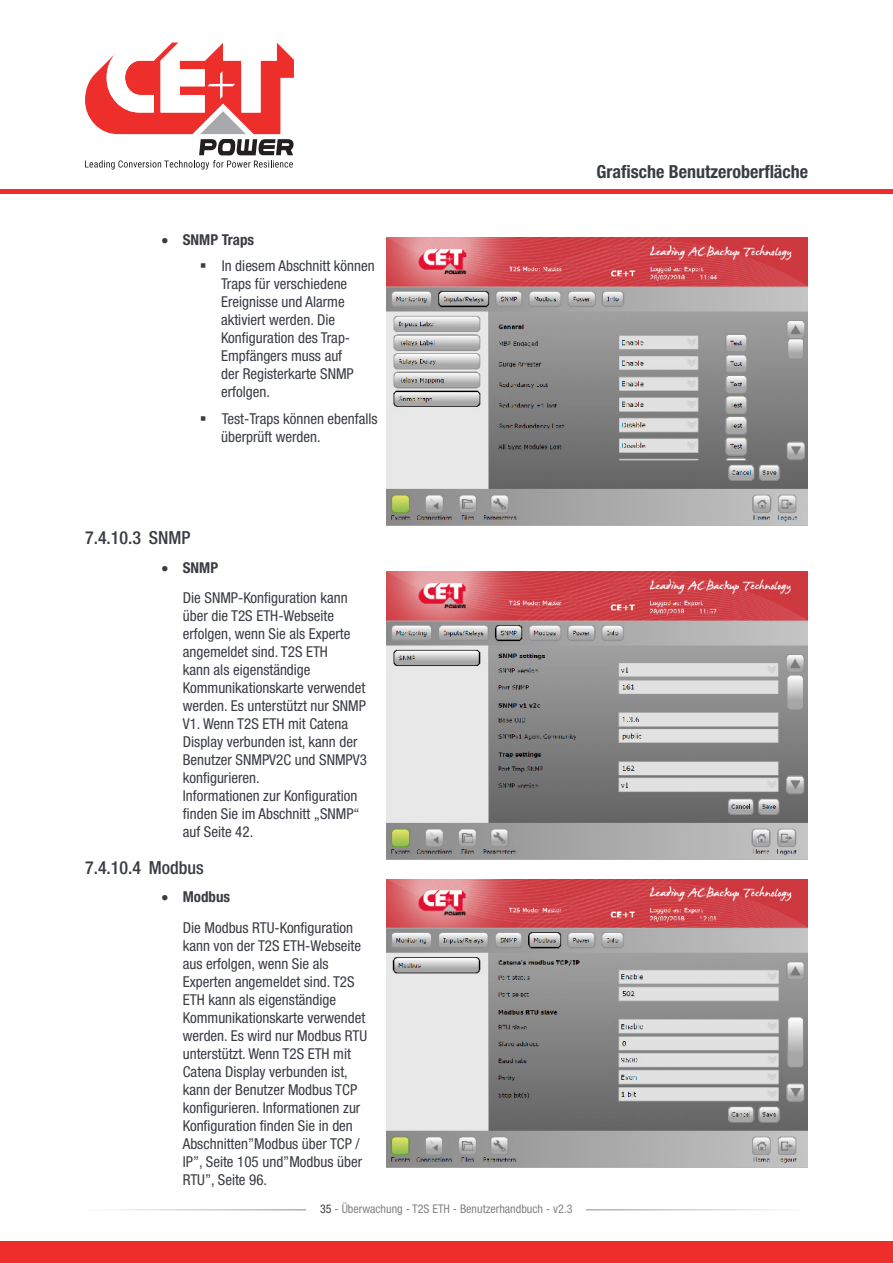
<style>
.page{position:relative;width:893px;height:1263px;background:#fff}
.page>*{position:absolute;margin:0;border:0;box-sizing:border-box;transform-origin:0 0}
.t1{font:700 condensed 18px "Helvetica Neue LT Std";color:#393c43}
.t2{font:500 condensed 18px "Helvetica Neue LT Std";color:#393c43}
.Body_Text_Intended{font:condensed 15px/18px "Helvetica Neue LT Std";color:#393c43}
.t3{font:700 condensed 15px "Helvetica Neue LT Std";color:#393c43}
.t4{font:condensed 12px "Helvetica Neue LT Std";color:#808285}
.s1{color:#393c43}
</style>
<div class="page">
<hr style="left:85px;top:1209px;width:723px;height:1px;background:#393c43">
<div style="left:307px;top:1197px;width:279px;height:24px;background:#fff"></div>
<img style="left:387px;top:237px;width:421px;height:288px">
<img style="left:387px;top:571px;width:421px;height:288px">
<img style="left:387px;top:879px;width:421px;height:288px">
<svg style="left:85px;top:43px;width:209px;height:127px"></svg>
<hr style="left:0;top:189px;width:893px;height:4px;background:#ee2e2b">
<div style="left:0;top:1242px;width:893px;height:21px;background:#ee2e2b"></div>
<p class="t3" style="left:162px;top:230px;width:94px">• SNMP Traps</p>
<p class="Body_Text_Intended" style="left:221px;top:257px;width:155px">In diesem Abschnitt können<br>Traps für verschiedene<br>Ereignisse und Alarme aktiviert werden. Die<br>Konfiguration des Trap-<br>Empfängers muss auf<br>der Registerkarte SNMP erfolgen.</p>
<p class="Body_Text_Intended" style="left:221px;top:409px;width:158px">Test-Traps können ebenfalls überprüft werden.</p>
<p class="t1" style="left:596px;top:161px;width:213px">Grafische Benutzeroberfläche</p>
<p class="t2" style="left:85px;top:527px;width:107px">7.4.10.3 SNMP</p>
<p class="t3" style="left:162px;top:558px;width:58px">• SNMP</p>
<p class="Body_Text_Intended" style="left:183px;top:589px;width:186px">Die SNMP-Konfiguration kann über die T2S ETH-Webseite erfolgen, wenn Sie als Experte angemeldet sind. T2S ETH<br>kann als eigenständige<br>Kommunikationskarte verwendet werden. Es unterstützt nur SNMP<br>V1. Wenn T2S ETH mit Catena<br>Display verbunden ist, kann der<br>Benutzer SNMPV2C und SNMPV3 konfigurieren.<br>Informationen zur Konfiguration finden Sie im Abschnitt „SNMP“ auf Seite 42.</p>
<p class="t2" style="left:85px;top:857px;width:120px">7.4.10.4 Modbus</p>
<p class="t3" style="left:162px;top:888px;width:70px">• Modbus</p>
<p class="Body_Text_Intended" style="left:183px;top:919px;width:186px">Die Modbus RTU-Konfiguration kann von der T2S ETH-Webseite aus erfolgen, wenn Sie als<br>Experten angemeldet sind. T2S<br>ETH kann als eigenständige<br>Kommunikationskarte verwendet werden. Es wird nur Modbus RTU unterstützt. Wenn T2S ETH mit<br>Catena Display verbunden ist, kann der Benutzer Modbus TCP konfigurieren. Informationen zur<br>Konfiguration finden Sie in den<br>Abschnitten”Modbus über TCP /<br>IP”, Seite 105 und”Modbus über<br>RTU”, Seite 96.</p>
<p class="t4" style="left:320px;top:1202px;width:254px"><span class="s1">35</span> - Überwachung - T2S ETH - Benutzerhandbuch - v2.3</p>
</div>
